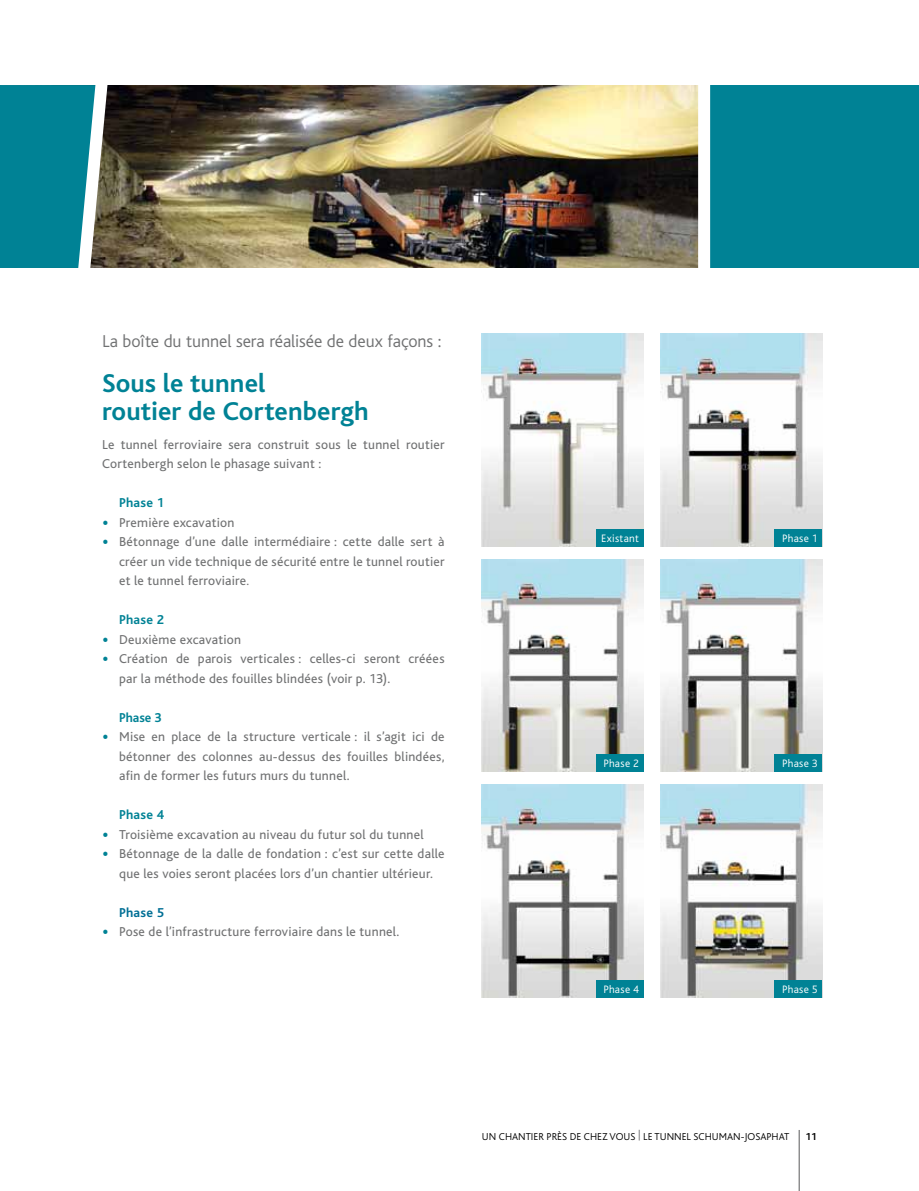
<style>
.page{position:relative;width:919px;height:1191px;background:#fff}
.page>*{position:absolute;margin:0;border:0;box-sizing:border-box;transform-origin:0 0}
.t1{font:700 27px/28.5px "Bliss";letter-spacing:.005em;color:#008295}
.t2{font:300 18px "Bliss";letter-spacing:-.005em;color:#707172}
.t3{font:13.5px/19.5px "Bliss";letter-spacing:.015em;color:#707172}
.t4{font:700 13.5px "Bliss";letter-spacing:.02em;color:#008295}
.t5{font:700 13.5px "Bliss";letter-spacing:.02em;color:#006f95}
.t6{font:300 11.25px "Bliss";letter-spacing:.025em;color:#fff}
.t7{font:300 10.5px "Bliss";color:#000}
.t8{font:700 10.5px "Bliss";color:#000}
.s1{font-weight:300;font-size:22.5px;color:#008295}
.s2{font-weight:300}
.s3{color:#58585a}
</style>
<div class="page">
<div style="left:703px;top:85px;width:215px;height:183px;background:#008295"></div>
<img style="left:119px;top:85px;width:579px;height:183px">
<div style="left:698px;top:71px;width:12px;height:233px;background:#fff"></div>
<img style="left:482px;top:784px;width:161px;height:213px">
<img style="left:482px;top:559px;width:161px;height:213px">
<img style="left:482px;top:334px;width:161px;height:212px">
<img style="left:660px;top:784px;width:162px;height:213px">
<img style="left:660px;top:559px;width:162px;height:213px">
<img style="left:660px;top:334px;width:162px;height:212px">
<div style="left:595px;top:529px;width:48px;height:17px;background:#008295"></div>
<div style="left:774px;top:529px;width:48px;height:17px;background:#008295"></div>
<div style="left:595px;top:754px;width:48px;height:18px;background:#008295"></div>
<div style="left:774px;top:754px;width:48px;height:18px;background:#008295"></div>
<div style="left:595px;top:980px;width:48px;height:17px;background:#008295"></div>
<div style="left:774px;top:980px;width:48px;height:17px;background:#008295"></div>
<hr style="left:798px;top:1130px;width:1px;height:61px;background:#58585a">
<svg style="left:0;top:85px;width:119px;height:183px"></svg>
<h2 class="t2" style="left:102px;top:331px;width:341px">La boîte du tunnel sera réalisée de deux façons :</h2>
<h1 class="t1" style="left:102px;top:369px;width:268px">Sous le tunnel<br>routier de Cortenbergh</h1>
<p class="t3" style="left:102px;top:435px;width:344px">Le tunnel ferroviaire sera construit sous le tunnel routier<br>Cortenbergh selon le phasage suivant :</p>
<p class="t4" style="left:119px;top:496px;width:46px">Phase 1</p>
<p class="t3" style="left:102px;top:513px;width:134px"><span class="s1">•</span> Première excavation</p>
<p class="t3" style="left:119px;top:532px;width:327px;text-align:justify;text-indent:-17px"><span class="s1">•</span> Bétonnage d’une dalle intermédiaire : cette dalle sert à créer un vide technique de sécurité entre le tunnel routier et le tunnel ferroviaire<span class="s2">.</span></p>
<p class="t4" style="left:119px;top:613px;width:46px">Phase 2</p>
<p class="t3" style="left:102px;top:630px;width:140px"><span class="s1">•</span> Deuxième excavation</p>
<p class="t3" style="left:119px;top:649px;width:327px;text-indent:-17px"><span class="s1">•</span> Création de parois verticales : celles-ci seront créées par la méthode des fouilles blindées (voir p. 13).</p>
<p class="t4" style="left:119px;top:710px;width:44px">Phase 3</p>
<p class="t3" style="left:119px;top:727px;width:327px;text-align:justify;text-indent:-17px"><span class="s1">•</span> Mise en place de la structure verticale : il s’agit ici de bétonner des colonnes au-dessus des fouilles blindées, afin de former les futurs murs du tunnel.</p>
<p class="t4" style="left:119px;top:808px;width:46px">Phase 4</p>
<p class="t3" style="left:102px;top:825px;width:323px"><span class="s1">•</span> Troisième excavation au niveau du futur sol du tunnel</p>
<p class="t3" style="left:102px;top:844px;width:344px;text-align:center"><span class="s1">•</span> Bétonnage de la dalle de fondation : c’est sur cette dalle que les voies seront placées lors d’un chantier ultérieur.</p>
<p class="t5" style="left:119px;top:905px;width:46px">Phase 5</p>
<p class="t3" style="left:102px;top:922px;width:299px"><span class="s1">•</span> Pose de l’infrastructure ferroviaire dans le tunnel.</p>
<p class="t6" style="left:601px;top:532px;width:39px">Existant</p>
<p class="t6" style="left:782px;top:532px;width:37px">Phase 1</p>
<p class="t6" style="left:603px;top:757px;width:37px">Phase 2</p>
<p class="t6" style="left:782px;top:757px;width:37px">Phase 3</p>
<p class="t6" style="left:603px;top:983px;width:37px">Phase 4</p>
<p class="t6" style="left:782px;top:983px;width:37px">Phase 5</p>
<p class="t7" style="left:482px;top:1130px;width:192px">un chantier près de chez vous <span class="s3">|</span> Le tunnel</p>
<p class="t7" style="left:693px;top:1130px;width:97px">Schuman -Josaphat</p>
<p class="t8" style="left:805px;top:1130px;width:13px">11</p>
</div>
